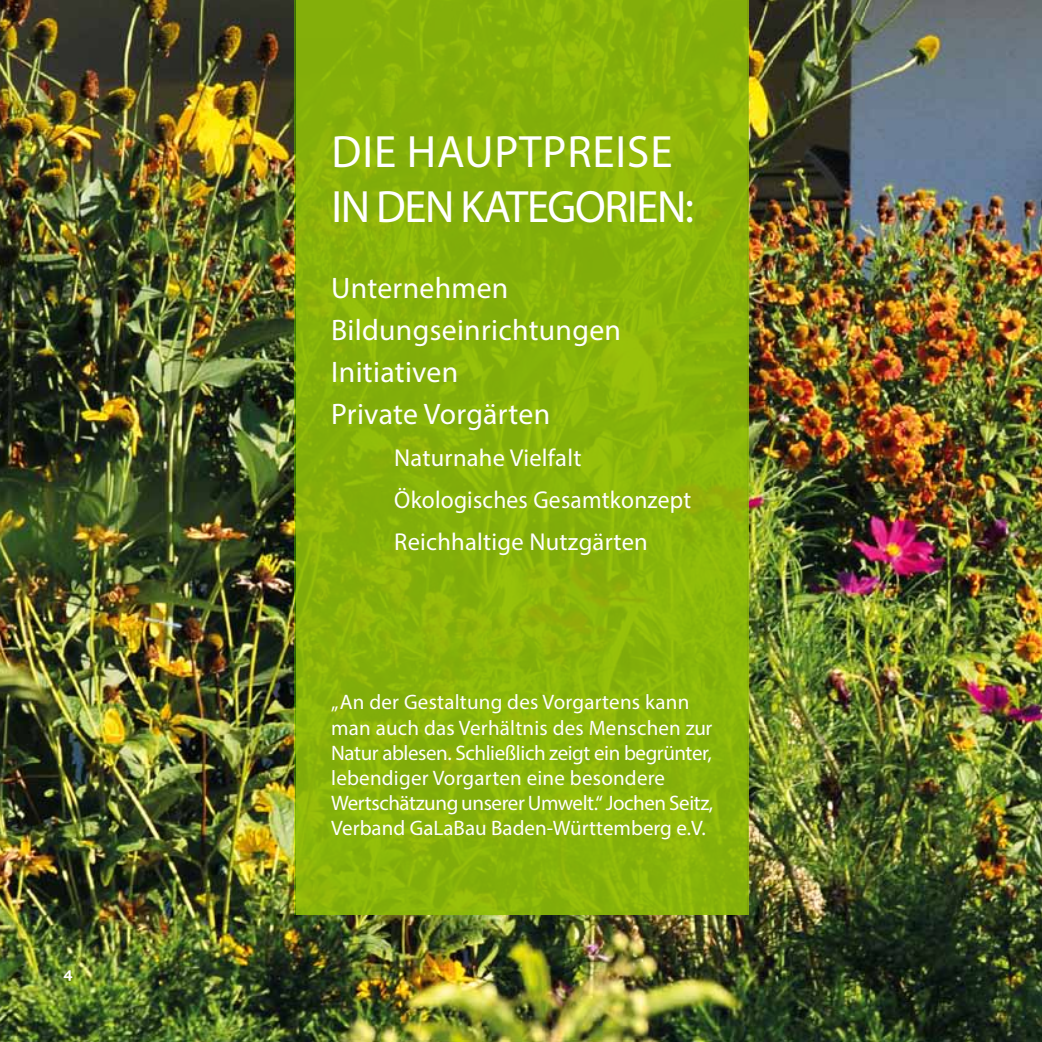
<style>
.page{position:relative;width:1042px;height:1042px;background:#fff}
.page>*{position:absolute;margin:0;border:0;box-sizing:border-box;transform-origin:0 0}
.t1{font:45.5px/54.6px "Myriad Pro";letter-spacing:-.015em;color:#fff}
.t2{font:29.75px/42px "Myriad Pro";letter-spacing:.01em;color:#fff}
.t3{font:24.5px/42px "Myriad Pro";letter-spacing:.01em;color:#fff}
.t4{font:21px/25.2px "Myriad Pro";color:#fff}
.t5{font:700 15.75px "Kievit OT";color:#fff}
</style>
<div class="page">
<img style="left:0;top:0;width:1042px;height:1042px">
<svg style="left:296px;top:0;width:452px;height:914px;background:#89b30a"></svg>
<p class="t5" style="left:63px;top:963px;width:11px">4</p>
<h1 class="t1" style="left:332px;top:124px;width:364px">DIE HAUPTPREISE<br>IN DEN KATEGORIEN:</h1>
<h2 class="t2" style="left:331px;top:266px;width:291px">Unternehmen<br>Bildungseinrichtungen<br>Initiativen<br>Private Vorgärten</h2>
<p class="t3" style="left:394px;top:436px;width:298px">Naturnahe Vielfalt<br>Ökologisches Gesamtkonzept<br>Reichhaltige Nutzgärten</p>
<p class="t4" style="left:331px;top:689px;width:384px">„An der Gestaltung des Vorgartens kann man auch das Verhältnis des Menschen zur Natur ablesen. Schließlich zeigt ein begrünter, lebendiger Vorgarten eine besondere Wertschätzung unserer Umwelt.“ Jochen Seitz, Verband GaLaBau Baden-Württemberg e.V.</p>
</div>
